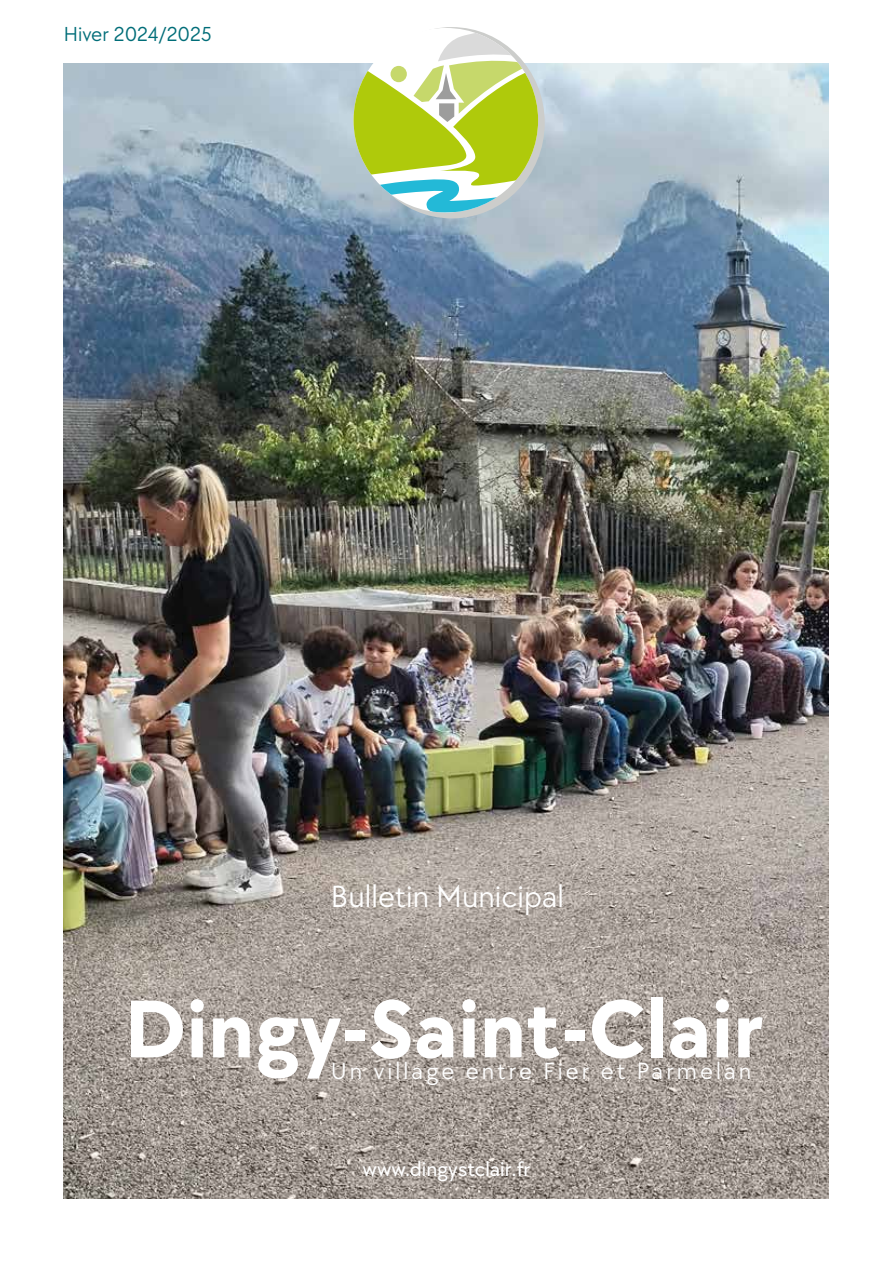
<style>
.page{position:relative;width:893px;height:1263px;background:#fff}
.page>*{position:absolute;margin:0;border:0;box-sizing:border-box;transform-origin:0 0}
.t1{font:700 84.6px "TT Chocolates Trl";letter-spacing:.01em;color:#fff}
.t2{font:31.95px "TT Chocolates Trl";color:#fff}
.t3{font:24.3px "TT Chocolates Trl";letter-spacing:.125em;color:#fff}
.t4{font:500 21px "TT Chocolates Trl";color:#fff}
.t5{font:21px "TT Chocolates Trl";letter-spacing:-.01em;color:#006d78}
</style>
<div class="page">
<img style="left:64px;top:64px;width:764px;height:1135px">
<svg style="left:354px;top:28px;width:184px;height:185px"></svg>
<div style="left:391px;top:66px;width:16px;height:16px;background:#c6d86b;border-radius:50%"></div>
<p class="t5" style="left:64px;top:22px;width:150px">Hiver 2024/2025</p>
<h2 class="t2" style="left:331px;top:878px;width:234px">Bulletin Municipal</h2>
<h1 class="t1" style="left:125px;top:978px;width:640px">Dingy-Saint-Clair</h1>
<p class="t3" style="left:331px;top:1057px;width:422px">Un village entre Fier et Parmelan</p>
<p class="t4" style="left:363px;top:1161px;width:169px">www.dingystclair.fr</p>
</div>
